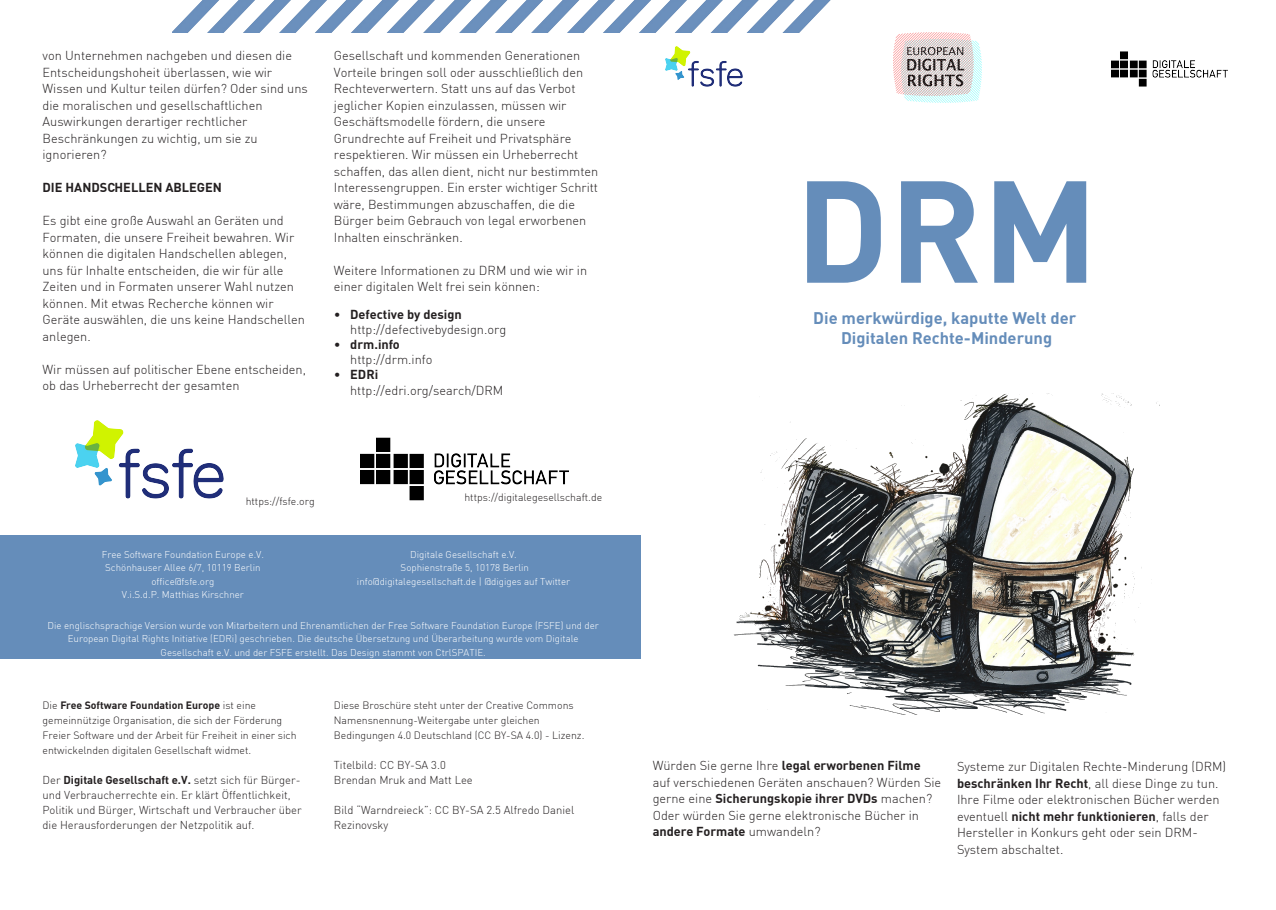
<style>
.page{position:relative;width:1276px;height:910px;background:#fff}
.page>*{position:absolute;margin:0;border:0;box-sizing:border-box;transform-origin:0 0}
.t1{font:700 142.5px "DIN";color:#658dba}
.t2{font:700 16.5px/19.8px "DIN";color:#658dba;text-align:center}
.t3{font:300 12.75px/16.5px "DIN";color:#231f20}
.t4{font:700 12.75px "DIN";color:#231f20}
.t5{font:300 11.25px/15px "DIN";color:#231f20}
.t6{font:300 10.5px/15px "DIN";color:#231f20}
.t7{font:300 9.75px/13.5px "DIN";color:#fff;text-align:center}
.s1{font-weight:700}
</style>
<div class="page">
<img style="left:172px;top:0;width:659px;height:33px">
<img style="left:665px;top:46px;width:77px;height:40px">
<img style="left:893px;top:32px;width:89px;height:71px">
<img style="left:1111px;top:52px;width:116px;height:34px">
<img style="left:733px;top:393px;width:424px;height:321px">
<img style="left:75px;top:420px;width:149px;height:78px">
<img style="left:360px;top:437px;width:208px;height:63px">
<div style="left:0;top:536px;width:640px;height:123px;background:#658dba"></div>
<p class="t3" style="left:43px;top:47px;width:267px">von Unternehmen nachgeben und diesen die Entscheidungshoheit überlassen, wie wir Wissen und Kultur teilen dürfen? Oder sind uns die moralischen und gesellschaftlichen Auswirkungen derartiger rechtlicher Beschränkungen zu wichtig, um sie zu ignorieren?</p>
<p class="t4" style="left:43px;top:181px;width:181px">DIE HANDSCHELLEN ABLEGEN</p>
<p class="t3" style="left:43px;top:212px;width:264px">Es gibt eine große Auswahl an Geräten und Formaten, die unsere Freiheit bewahren. Wir können die digitalen Handschellen ablegen, uns für Inhalte entscheiden, die wir für alle Zeiten und in Formaten unserer Wahl nutzen können. Mit etwas Recherche können wir Geräte auswählen, die uns keine Handschellen anlegen.</p>
<p class="t3" style="left:43px;top:361px;width:265px">Wir müssen auf politischer Ebene entscheiden, ob das Urheberrecht der gesamten</p>
<p class="t3" style="left:334px;top:48px;width:266px">Gesellschaft und kommenden Generationen Vorteile bringen soll oder ausschließlich den Rechteverwertern. Statt uns auf das Verbot jeglicher Kopien einzulassen, müssen wir Geschäftsmodelle fördern, die unsere Grundrechte auf Freiheit und Privatsphäre respektieren. Wir müssen ein Urheberrecht schaffen, das allen dient, nicht nur bestimmten Interessengruppen. Ein erster wichtiger Schritt wäre, Bestimmungen abzuschaffen, die die Bürger beim Gebrauch von legal erworbenen Inhalten einschränken.</p>
<p class="t3" style="left:334px;top:262px;width:255px">Weitere Informationen zu DRM und wie wir in einer digitalen Welt frei sein können:</p>
<p class="t3" style="left:350px;top:307px;width:157px;line-height:15px;text-indent:-16px">• <span class="s1">Defective by design </span>http://defectivebydesign.org</p>
<p class="t3" style="left:350px;top:337px;width:84px;line-height:15px;text-indent:-16px">• <span class="s1">drm.info </span>http://drm.info</p>
<p class="t3" style="left:350px;top:366px;width:155px;text-indent:-16px">• <span class="s1">EDRi </span>http://edri.org/search/DRM</p>
<p class="t6" style="left:246px;top:494px;width:71px">https://fsfe.org</p>
<p class="t6" style="left:464px;top:490px;width:139px">https://digitalegesellschaft.de</p>
<p class="t7" style="left:102px;top:548px;width:164px">Free Software Foundation Europe e.V.<br>Schönhauser Allee 6/7, 10119 Berlin office@fsfe.org<br>V.i.S.d.P. Matthias Kirschner</p>
<p class="t7" style="left:357px;top:548px;width:215px">Digitale Gesellschaft e.V.<br>Sophienstraße 5, 10178 Berlin info@digitalegesellschaft.de | @digiges auf Twitter</p>
<p class="t7" style="left:48px;top:619px;width:553px">Die englischsprachige Version wurde von Mitarbeitern und Ehrenamtlichen der Free Software Foundation Europe (FSFE) und der<br>European Digital Rights Initiative (EDRi) geschrieben. Die deutsche Übersetzung und Überarbeitung wurde vom Digitale<br>Gesellschaft e.V. und der FSFE erstellt. Das Design stammt von CtrlSPATIE.</p>
<p class="t6" style="left:43px;top:698px;width:256px">Die <span class="s1">Free Software Foundation Europe</span> ist eine gemeinnützige Organisation, die sich der Förderung Freier Software und der Arbeit für Freiheit in einer sich entwickelnden digitalen Gesellschaft widmet.</p>
<p class="t5" style="left:43px;top:773px;width:261px">Der <span class="s1">Digitale Gesellschaft e.V.</span> setzt sich für Bürger&shy;und Verbraucherrechte ein. Er klärt Öffentlichkeit, Politik und Bürger, Wirtschaft und Verbraucher über die Herausforderungen der Netzpolitik auf.</p>
<p class="t6" style="left:334px;top:698px;width:252px">Diese Broschüre steht unter der Creative Commons<br>Namensnennung-Weitergabe unter gleichen<br>Bedingungen 4.0 Deutschland (CC BY-SA 4.0) - Lizenz.</p>
<p class="t5" style="left:334px;top:758px;width:140px">Titelbild: CC BY-SA 3.0<br>Brendan Mruk and Matt Lee</p>
<p class="t5" style="left:334px;top:803px;width:242px">Bild “Warndreieck”: CC BY-SA 2.5 Alfredo Daniel<br>Rezinovsky</p>
<h1 class="t1" style="left:795px;top:157px;width:304px">DRM</h1>
<p class="t2" style="left:813px;top:308px;width:264px">Die merkwürdige, kaputte Welt der<br>Digitalen Rechte-Minderung</p>
<p class="t3" style="left:653px;top:758px;width:290px">Würden Sie gerne Ihre <span class="s1">legal erworbenen Filme </span>auf verschiedenen Geräten anschauen? Würden Sie gerne eine <span class="s1">Sicherungskopie ihrer DVDs</span> machen?<br>Oder würden Sie gerne elektronische Bücher in <span class="s1">andere Formate</span> umwandeln?</p>
<p class="t3" style="left:957px;top:759px;width:271px">Systeme zur Digitalen Rechte-Minderung (DRM) <span class="s1">beschränken Ihr Recht</span>, all diese Dinge zu tun.<br>Ihre Filme oder elektronischen Bücher werden eventuell <span class="s1">nicht mehr funktionieren</span>, falls der Hersteller in Konkurs geht oder sein DRM-System abschaltet.</p>
</div>
